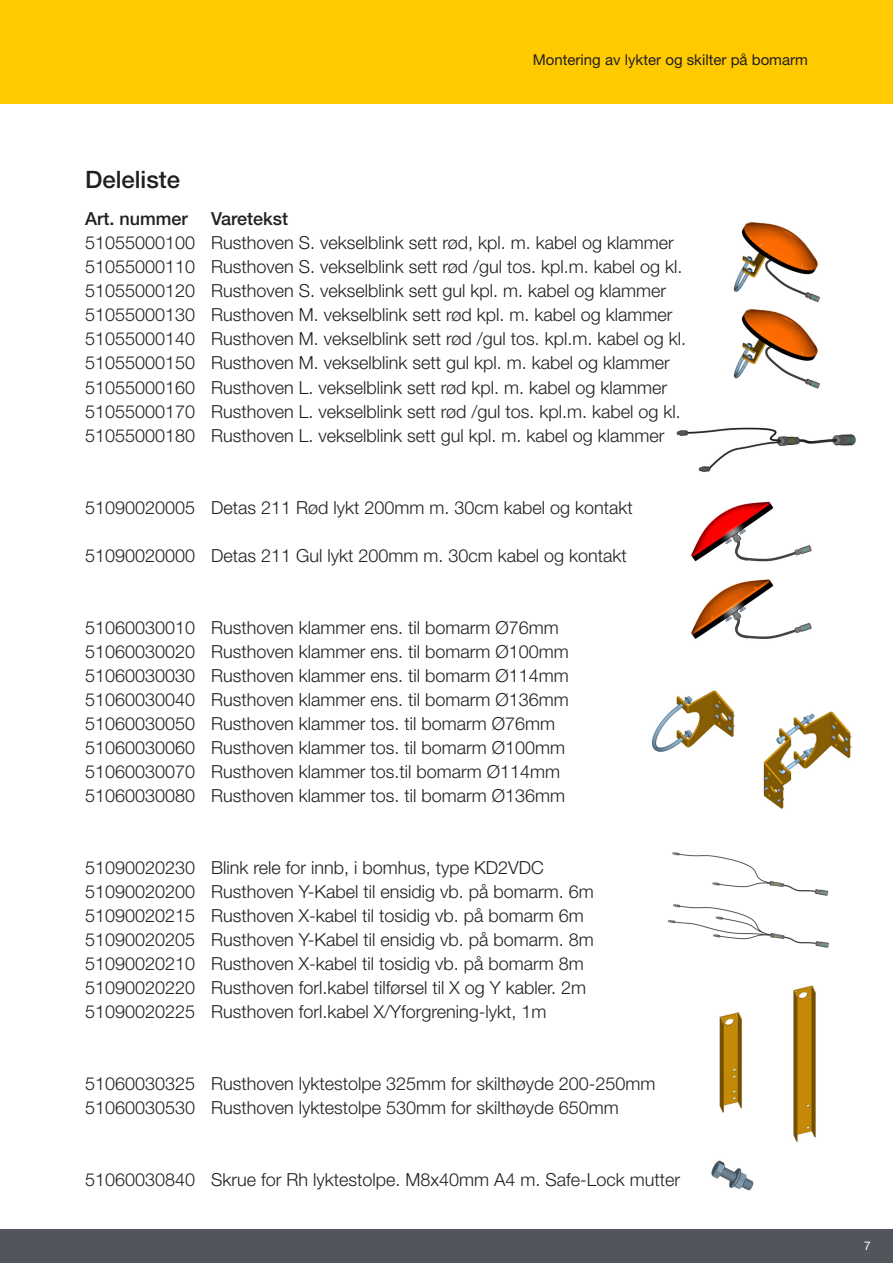
<style>
.page{position:relative;width:893px;height:1263px;background:#fff}
.page>*{position:absolute;margin:0;border:0;box-sizing:border-box;transform-origin:0 0}
.Overskrift_1{font:500 24px "Helvetica Neue LT Std";color:#231f20}
.Brødtekst{font:300 18px "Helvetica Neue LT Std";color:#231f20}
.Helvetiva_65{font:500 18px "Helvetica Neue LT Std";color:#231f20}
.t1{font:15px "Helvetica Neue LT Std";color:#231f20}
.t2{font:12px "Helvetica Neue LT Std";color:#fff}
</style>
<div class="page">
<div style="left:0;top:1229px;width:893px;height:34px;background:#52555b"></div>
<div style="left:0;top:0;width:893px;height:104px;background:#ffcb00"></div>
<img style="left:733px;top:222px;width:87px;height:81px">
<img style="left:733px;top:309px;width:87px;height:80px">
<img style="left:676px;top:427px;width:180px;height:45px">
<img style="left:719px;top:985px;width:97px;height:157px">
<img style="left:667px;top:852px;width:162px;height:96px">
<img style="left:652px;top:690px;width:83px;height:62px">
<img style="left:763px;top:712px;width:89px;height:97px">
<img style="left:691px;top:501px;width:121px;height:138px">
<img style="left:711px;top:1160px;width:43px;height:31px">
<p class="t1" style="left:533px;top:50px;width:277px">Montering av lykter og skilter på bomarm</p>
<p class="Overskrift_1" style="left:85px;top:165px;width:97px">Deleliste</p>
<p class="Helvetiva_65" style="left:85px;top:208px;width:104px">Art. nummer</p>
<p class="Helvetiva_65" style="left:211px;top:208px;width:79px">Varetekst</p>
<p class="Brødtekst" style="left:85px;top:232px;width:590px">51055000100 Rusthoven S. vekselblink sett rød, kpl. m. kabel og klammer</p>
<p class="Brødtekst" style="left:85px;top:256px;width:599px">51055000110 Rusthoven S. vekselblink sett rød /gul tos. kpl.m. kabel og kl.</p>
<p class="Brødtekst" style="left:85px;top:280px;width:583px">51055000120 Rusthoven S. vekselblink sett gul kpl. m. kabel og klammer</p>
<p class="Brødtekst" style="left:85px;top:304px;width:589px">51055000130 Rusthoven M. vekselblink sett rød kpl. m. kabel og klammer</p>
<p class="Brødtekst" style="left:85px;top:328px;width:603px">51055000140 Rusthoven M. vekselblink sett rød /gul tos. kpl.m. kabel og kl.</p>
<p class="Brødtekst" style="left:85px;top:352px;width:586px">51055000150 Rusthoven M. vekselblink sett gul kpl. m. kabel og klammer</p>
<p class="Brødtekst" style="left:85px;top:376px;width:584px">51055000160 Rusthoven L. vekselblink sett rød kpl. m. kabel og klammer</p>
<p class="Brødtekst" style="left:85px;top:400px;width:597px">51055000170 Rusthoven L. vekselblink sett rød /gul tos. kpl.m. kabel og kl.</p>
<p class="Brødtekst" style="left:85px;top:424px;width:581px">51055000180 Rusthoven L. vekselblink sett gul kpl. m. kabel og klammer</p>
<p class="Brødtekst" style="left:85px;top:496px;width:549px">51090020005 Detas 211 Rød lykt 200mm m. 30cm kabel og kontakt</p>
<p class="Brødtekst" style="left:85px;top:544px;width:543px">51090020000 Detas 211 Gul lykt 200mm m. 30cm kabel og kontakt</p>
<p class="Brødtekst" style="left:85px;top:616px;width:475px">51060030010 Rusthoven klammer ens. til bomarm Ø76mm</p>
<p class="Brødtekst" style="left:85px;top:640px;width:485px">51060030020 Rusthoven klammer ens. til bomarm Ø100mm</p>
<p class="Brødtekst" style="left:85px;top:664px;width:485px">51060030030 Rusthoven klammer ens. til bomarm Ø114mm</p>
<p class="Brødtekst" style="left:85px;top:688px;width:485px">51060030040 Rusthoven klammer ens. til bomarm Ø136mm</p>
<p class="Brødtekst" style="left:85px;top:712px;width:472px">51060030050 Rusthoven klammer tos. til bomarm Ø76mm</p>
<p class="Brødtekst" style="left:85px;top:736px;width:482px">51060030060 Rusthoven klammer tos. til bomarm Ø100mm</p>
<p class="Brødtekst" style="left:85px;top:760px;width:477px">51060030070 Rusthoven klammer tos.til bomarm Ø114mm</p>
<p class="Brødtekst" style="left:85px;top:784px;width:482px">51060030080 Rusthoven klammer tos. til bomarm Ø136mm</p>
<p class="Brødtekst" style="left:85px;top:856px;width:460px">51090020230 Blink rele for innb, i bomhus, type KD2VDC</p>
<p class="Brødtekst" style="left:85px;top:880px;width:510px">51090020200 Rusthoven Y-Kabel til ensidig vb. på bomarm. 6m</p>
<p class="Brødtekst" style="left:85px;top:904px;width:500px">51090020215 Rusthoven X-kabel til tosidig vb. på bomarm 6m</p>
<p class="Brødtekst" style="left:85px;top:928px;width:510px">51090020205 Rusthoven Y-Kabel til ensidig vb. på bomarm. 8m</p>
<p class="Brødtekst" style="left:85px;top:952px;width:500px">51090020210 Rusthoven X-kabel til tosidig vb. på bomarm 8m</p>
<p class="Brødtekst" style="left:85px;top:976px;width:503px">51090020220 Rusthoven forl.kabel tilførsel til X og Y kabler. 2m</p>
<p class="Brødtekst" style="left:85px;top:1000px;width:463px">51090020225 Rusthoven forl.kabel X/Yforgrening-lykt, 1m</p>
<p class="Brødtekst" style="left:85px;top:1072px;width:572px">51060030325 Rusthoven lyktestolpe 325mm for skilthøyde 200-250mm</p>
<p class="Brødtekst" style="left:85px;top:1096px;width:535px">51060030530 Rusthoven lyktestolpe 530mm for skilthøyde 650mm</p>
<p class="Brødtekst" style="left:85px;top:1168px;width:597px">51060030840 Skrue for Rh lyktestolpe. M8x40mm A4 m. Safe-Lock mutter</p>
<p class="t2" style="left:864px;top:1238px;width:8px">7</p>
</div>
